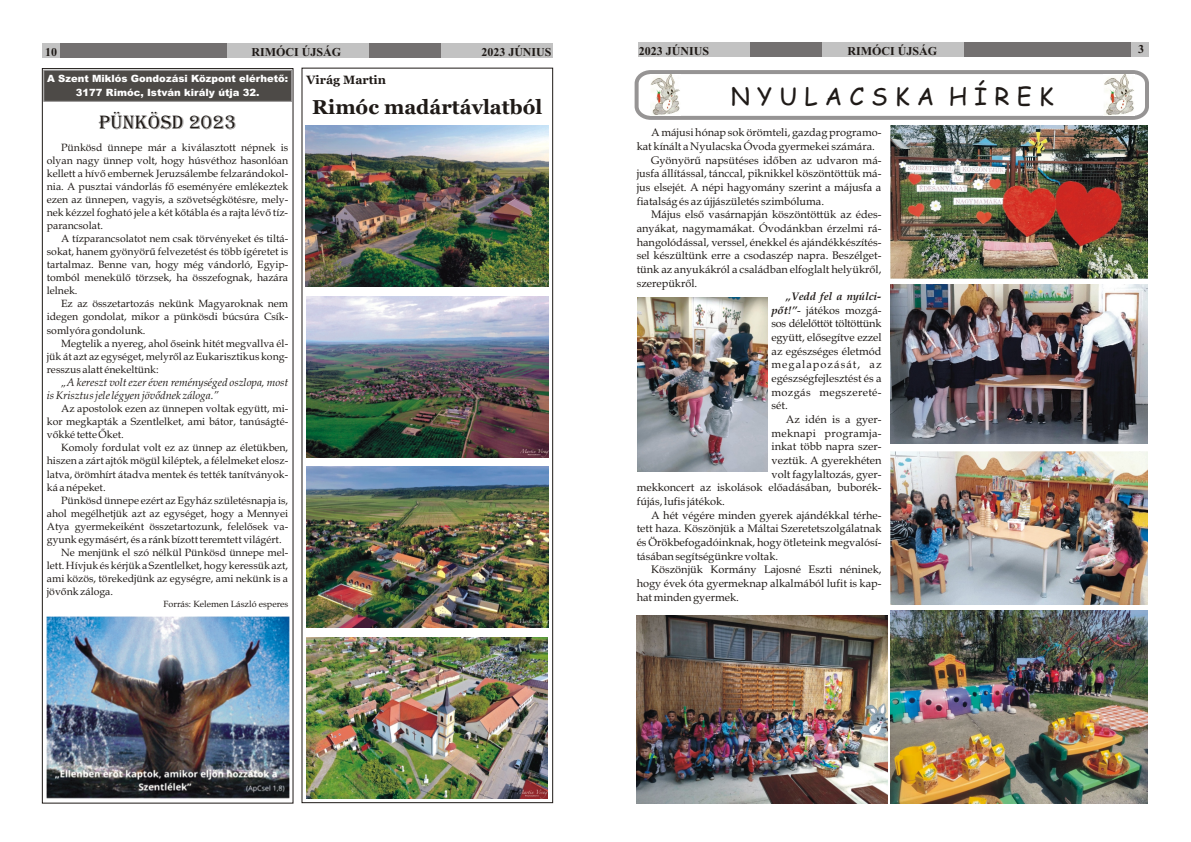
<style>
.page{position:relative;width:1191px;height:842px;background:#fff}
.page>*{position:absolute;margin:0;border:0;box-sizing:border-box;transform-origin:0 0}
.t1{font:24px "Comic Sans MS";color:#1f1a17}
.t2{font:700 20px "Georgia";color:#1f1a17}
.t3{font:20px "Algerian";color:#1f1a17}
.t4{font:700 12px "Times New Roman";color:#1f1a17}
.t5{font:700 12px "Georgia";color:#1f1a17}
.t6{font:11px/13.7px "Book Antiqua";color:#1f1a17;text-align:justify}
.t7{font:italic 11px/13.2px "Book Antiqua";color:#1f1a17}
.t8{font:11px "Book Antiqua";letter-spacing:.025em;color:#1f1a17}
.t9{font:10.5px/13px "Book Antiqua";color:#1f1a17;text-align:justify}
.t10{font:900 10px/14.1px "Arial";color:#fff;text-align:center}
.t11{font:9px "Book Antiqua";color:#1f1a17}
.s1{font-weight:700;font-style:italic}
</style>
<div class="page">
<div style="left:638px;top:43px;width:510px;height:14px;background:#737070"></div>
<div style="left:1131px;top:43px;width:17px;height:14px;background:#c2c2c2"></div>
<div style="left:823px;top:43px;width:141px;height:14px;background:#c2c2c2"></div>
<div style="left:638px;top:43px;width:112px;height:14px;background:#c2c2c2"></div>
<div style="left:43px;top:43px;width:510px;height:15px;background:#737070"></div>
<div style="left:43px;top:43px;width:17px;height:15px;background:#c2c2c2"></div>
<div style="left:227px;top:43px;width:142px;height:15px;background:#c2c2c2"></div>
<div style="left:441px;top:43px;width:112px;height:15px;background:#c2c2c2"></div>
<svg style="left:634px;top:70px;width:515px;height:50px"></svg>
<img style="left:650px;top:75px;width:31px;height:40px">
<img style="left:1104px;top:75px;width:30px;height:40px">
<img style="left:890px;top:126px;width:258px;height:152px">
<img style="left:891px;top:285px;width:256px;height:158px">
<img style="left:891px;top:452px;width:256px;height:152px">
<img style="left:890px;top:611px;width:258px;height:192px">
<img style="left:637px;top:298px;width:130px;height:173px">
<img style="left:637px;top:615px;width:250px;height:188px">
<div style="left:42px;top:68px;width:251px;height:735px;border:1px solid #1f1a17"></div>
<div style="left:302px;top:68px;width:251px;height:735px;border:1px solid #1f1a17"></div>
<div style="left:44px;top:70px;width:248px;height:31px;background:#4d4a47;border:1px solid #969494"></div>
<img style="left:46px;top:616px;width:243px;height:183px">
<img style="left:307px;top:466px;width:242px;height:162px">
<img style="left:306px;top:637px;width:242px;height:161px">
<img style="left:307px;top:296px;width:241px;height:161px">
<img style="left:306px;top:125px;width:242px;height:162px">
<p class="t4" style="left:45px;top:48px;width:13px">10</p>
<p class="t4" style="left:252px;top:48px;width:91px">RIMÓCI ÚJSÁG</p>
<p class="t4" style="left:481px;top:48px;width:72px">2023 JÚNIUS</p>
<p class="t4" style="left:639px;top:47px;width:72px">2023 JÚNIUS</p>
<p class="t4" style="left:847px;top:47px;width:91px">RIMÓCI ÚJSÁG</p>
<p class="t4" style="left:1138px;top:45px;width:7px">3</p>
<h1 class="t1" style="left:731px;top:86px;width:324px">N Y U L A C S K A H Í R E K</h1>
<p class="t6" style="left:651px;top:127px;width:232px">A májusi hónap sok örömteli, gazdag programo-</p>
<p class="t6" style="left:637px;top:141px;width:240px">kat kínált a Nyulacska Óvoda gyermekei számára.</p>
<p class="t6" style="left:651px;top:154px;width:232px">Gyönyörû napsütéses idõben az udvaron má-</p>
<p class="t6" style="left:637px;top:168px;width:246px">jusfa állítással, tánccal, piknikkel köszöntöttük má-</p>
<p class="t6" style="left:637px;top:182px;width:246px">jus elsejét. A népi hagyomány szerint a májusfa a</p>
<p class="t6" style="left:637px;top:196px;width:189px">fiatalság és az újjászületés szimbóluma.</p>
<p class="t6" style="left:651px;top:209px;width:232px">Május elsõ vasárnapján köszöntöttük az édes-</p>
<p class="t6" style="left:637px;top:223px;width:246px">anyákat, nagymamákat. Óvodánkban érzelmi rá-</p>
<p class="t6" style="left:637px;top:237px;width:246px">hangolódással, verssel, énekkel és ajándékkészítés-</p>
<p class="t6" style="left:637px;top:250px;width:246px">sel készültünk erre a csodaszép napra. Beszélget-</p>
<p class="t6" style="left:637px;top:264px;width:246px">tünk az anyukákról a családban elfoglalt helyükrõl,</p>
<p class="t6" style="left:637px;top:278px;width:62px">szerepükrõl.</p>
<p class="t6" style="left:772px;top:291px;width:112px;text-indent:14px"><span class="s1">„Vedd fel a nyúlci&shy;põt!”</span>- játékos mozgá&shy;sos délelõttöt töltöttünk együtt, elõsegítve ezzel az egészséges életmód megalapozását, az egészségfejlesztést és a mozgás megszereté&shy;sét.</p>
<p class="t6" style="left:786px;top:414px;width:97px">Az idén is a gyer-</p>
<p class="t8" style="left:772px;top:429px;width:112px">meknapi programja-</p>
<p class="t6" style="left:772px;top:441px;width:112px">inkat több napra szer-</p>
<p class="t6" style="left:772px;top:455px;width:112px">veztük. A gyerekhéten</p>
<p class="t6" style="left:772px;top:468px;width:112px">volt fagylaltozás, gyer-</p>
<p class="t6" style="left:637px;top:482px;width:246px">mekkoncert az iskolások elõadásában, buborék-</p>
<p class="t6" style="left:637px;top:496px;width:90px">fújás, lufis játékok.</p>
<p class="t6" style="left:651px;top:509px;width:232px">A hét végére minden gyerek ajándékkal térhe-</p>
<p class="t6" style="left:637px;top:523px;width:246px">tett haza. Köszönjük a Máltai Szeretetszolgálatnak</p>
<p class="t6" style="left:637px;top:537px;width:246px">és Örökbefogadóinknak, hogy ötleteink megvalósí-</p>
<p class="t6" style="left:637px;top:550px;width:143px">tásában segítségünkre voltak.</p>
<p class="t6" style="left:651px;top:564px;width:232px">Köszönjük Kormány Lajosné Eszti néninek,</p>
<p class="t6" style="left:637px;top:578px;width:246px">hogy évek óta gyermeknap alkalmából lufit is kap-</p>
<p class="t6" style="left:637px;top:591px;width:104px">hat minden gyermek.</p>
<p class="t5" style="left:306px;top:75px;width:81px">Virág Martin</p>
<h2 class="t2" style="left:312px;top:98px;width:231px">Rimóc madártávlatból</h2>
<p class="t10" style="left:47px;top:73px;width:243px">A Szent Miklós Gondozási Központ elérhetõ:<br>3177 Rimóc, István király útja 32.</p>
<h2 class="t3" style="left:99px;top:111px;width:139px">PÜNKÖSD 2023</h2>
<p class="t9" style="left:47px;top:142px;width:243px;text-indent:14px">Pünkösd ünnepe már a kiválasztott népnek is olyan nagy ünnep volt, hogy húsvéthoz hasonlóan kellett a hívõ embernek Jeruzsálembe felzarándokol&shy;nia. A pusztai vándorlás fõ eseményére emlékeztek ezen az ünnepen, vagyis, a szövetségkötésre, mely&shy;nek kézzel fogható jele a két kõtábla és a rajta lévõ tíz&shy;parancsolat.</p>
<p class="t9" style="left:47px;top:233px;width:243px;text-indent:14px">A tízparancsolatot nem csak törvényeket és tiltá&shy;sokat, hanem gyönyörû felvezetést és több ígéretet is tartalmaz. Benne van, hogy még vándorló, Egyip&shy;tomból menekülõ törzsek, ha összefognak, hazára lelnek.</p>
<p class="t9" style="left:47px;top:299px;width:243px;text-indent:14px">Ez az összetartozás nekünk Magyaroknak nem idegen gondolat, mikor a pünkösdi búcsúra Csík&shy;somlyóra gondolunk.</p>
<p class="t9" style="left:47px;top:338px;width:243px;text-indent:14px">Megtelik a nyereg, ahol õseink hitét megvallva él&shy;jük át azt az egységet, melyrõl az Eukarisztikus kong&shy;resszus alatt énekeltünk:</p>
<p class="t7" style="left:47px;top:377px;width:243px;text-indent:14px">„A kereszt volt ezer éven reménységed oszlopa, most is Krisztus jele légyen jövõdnek záloga.”</p>
<p class="t9" style="left:47px;top:403px;width:243px;text-indent:14px">Az apostolok ezen az ünnepen voltak együtt, mi&shy;kor megkapták a Szentlelket, ami bátor, tanúságté&shy;võkké tette Õket.</p>
<p class="t9" style="left:47px;top:443px;width:243px;text-indent:14px">Komoly fordulat volt ez az ünnep az életükben, hiszen a zárt ajtók mögül kiléptek, a félelmeket elosz&shy;latva, örömhírt átadva mentek és tették tanítványok&shy;ká a népeket.</p>
<p class="t9" style="left:61px;top:495px;width:228px">Pünkösd ünnepe ezért az Egyház születésnapja is,</p>
<p class="t9" style="left:47px;top:508px;width:243px">ahol megélhetjük azt az egységet, hogy a Mennyei</p>
<p class="t9" style="left:47px;top:521px;width:243px">Atya gyermekeiként összetartozunk, felelõsek va-</p>
<p class="t9" style="left:47px;top:534px;width:236px">gyunk egymásért, és a ránk bízott teremtett világért.</p>
<p class="t9" style="left:61px;top:547px;width:229px">Ne menjünk el szó nélkül Pünkösd ünnepe mel-</p>
<p class="t9" style="left:47px;top:560px;width:243px">lett. Hívjuk és kérjük a Szentlelket, hogy keressük azt,</p>
<p class="t9" style="left:47px;top:573px;width:243px">ami közös, törekedjünk az egységre, ami nekünk is a</p>
<p class="t9" style="left:47px;top:586px;width:68px">jövõnk záloga.</p>
<p class="t11" style="left:164px;top:600px;width:126px">Forrás: Kelemen László esperes</p>
</div>
